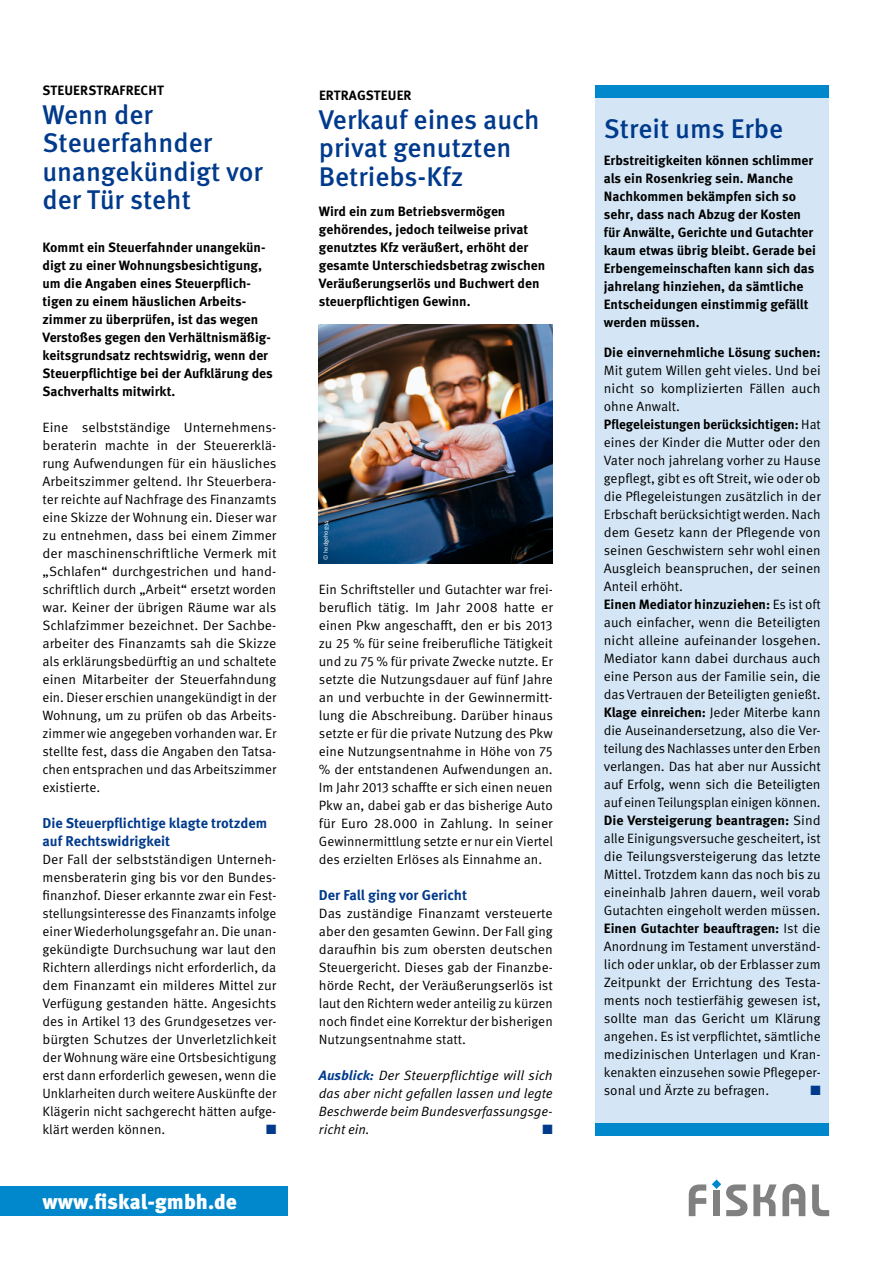
<style>
.page{position:relative;width:893px;height:1263px;background:#fff}
.page>*{position:absolute;margin:0;border:0;box-sizing:border-box;transform-origin:0 0}
.t1{font:500 27px/28.5px "Meta OT";color:#003a8c}
.t2{font:900 21px "Meta OT";color:#fff}
.t3{font:700 14.25px/18px "Meta OT";color:#003a8c}
.t4{font:13.5px/18px "Meta OT";color:#000;text-align:justify}
.t5{font:700 13.5px/18px "Meta OT";color:#000}
.t6{font:italic 13.5px/18px "Meta OT";letter-spacing:-.005em;color:#000;text-align:justify}
.t7{font:13.5px "Zapf Dingbats ITC";color:#003a8c}
.t8{font:6px "Meta OT";color:#fff}
.s1{font-weight:700;color:#003a8c}
.s2{font-weight:700}
</style>
<div class="page">
<div style="left:595px;top:90px;width:234px;height:1045px;background:#d4e6f5"></div>
<div style="left:0;top:1186px;width:287px;height:30px;background:#0087cc"></div>
<div style="left:595px;top:85px;width:234px;height:12px;background:#0087cc"></div>
<div style="left:595px;top:1123px;width:234px;height:12px;background:#0087cc"></div>
<svg style="left:689px;top:1184px;width:17px;height:32px"></svg>
<svg style="left:712px;top:1179px;width:35px;height:37px"></svg>
<svg style="left:753px;top:1184px;width:52px;height:32px"></svg>
<svg style="left:812px;top:1184px;width:17px;height:32px"></svg>
<img style="left:319px;top:324px;width:234px;height:240px">
<p class="t5" style="left:43px;top:82px;width:123px">STEUERSTRAFRECHT</p>
<h1 class="t1" style="left:43px;top:101px;width:222px">Wenn der<br>Steuerfahnder unangekündigt vor der Tür steht</h1>
<p class="t5" style="left:43px;top:239px;width:232px">Kommt ein Steuerfahnder unangekün&shy;digt zu einer Wohnungsbesichtigung, um die Angaben eines Steuerpflich&shy;tigen zu einem häuslichen Arbeits&shy;zimmer zu überprüfen, ist das wegen Verstoßes gegen den Verhältnismäßig&shy;keitsgrundsatz rechtswidrig, wenn der Steuerpflichtige bei der Aufklärung des Sachverhalts mitwirkt.</p>
<p class="t4" style="left:43px;top:419px;width:236px">Eine selbstständige Unternehmens&shy;beraterin machte in der Steuererklä&shy;rung Aufwendungen für ein häusliches Arbeitszimmer geltend. Ihr Steuerbera&shy;ter reichte auf Nachfrage des Finanzamts eine Skizze der Wohnung ein. Dieser war zu entnehmen, dass bei einem Zimmer der maschinenschriftliche Vermerk mit „Schlafen“ durchgestrichen und hand&shy;schriftlich durch „Arbeit“ ersetzt worden war. Keiner der übrigen Räume war als Schlafzimmer bezeichnet. Der Sachbe&shy;arbeiter des Finanzamts sah die Skizze als erklärungsbedürftig an und schaltete einen Mitarbeiter der Steuerfahndung ein. Dieser erschien unangekündigt in der Wohnung, um zu prüfen ob das Arbeits&shy;zimmer wie angegeben vorhanden war. Er stellte fest, dass die Angaben den Tatsa&shy;chen entsprachen und das Arbeitszimmer existierte.</p>
<p class="t3" style="left:43px;top:815px;width:226px">Die Steuerpflichtige klagte trotzdem auf Rechtswidrigkeit</p>
<p class="t4" style="left:43px;top:851px;width:236px">Der Fall der selbstständigen Unterneh&shy;mensberaterin ging bis vor den Bundes&shy;finanzhof. Dieser erkannte zwar ein Fest&shy;stellungsinteresse des Finanzamts infolge einer Wiederholungsgefahr an. Die unan&shy;gekündigte Durchsuchung war laut den Richtern allerdings nicht erforderlich, da dem Finanzamt ein milderes Mittel zur Verfügung gestanden hätte. Angesichts des in Artikel 13 des Grundgesetzes ver&shy;bürgten Schutzes der Unverletzlichkeit der Wohnung wäre eine Ortsbesichtigung erst dann erforderlich gewesen, wenn die Unklarheiten durch weitere Auskünfte der Klägerin nicht sachgerecht hätten aufge&shy;klärt werden können.</p>
<p class="t7" style="left:266px;top:1123px;width:12px">■</p>
<h2 class="t2" style="left:43px;top:1189px;width:196px">www.fiskal-gmbh.de</h2>
<p class="t5" style="left:319px;top:87px;width:94px">ERTRAGSTEUER</p>
<h1 class="t1" style="left:319px;top:106px;width:222px">Verkauf eines auch privat genutzten<br>Betriebs-Kfz</h1>
<p class="t5" style="left:319px;top:203px;width:228px">Wird ein zum Betriebsvermögen gehörendes, jedoch teilweise privat genutztes Kfz veräußert, erhöht der gesamte Unterschiedsbetrag zwischen Veräußerungserlös und Buchwert den steuerpflichtigen Gewinn.</p>
<p class="t8" style="left:322px;top:560px;width:41px;rotate:-90deg">© hedgehog94</p>
<p class="t4" style="left:319px;top:581px;width:236px">Ein Schriftsteller und Gutachter war frei&shy;beruflich tätig. Im Jahr 2008 hatte er einen Pkw angeschafft, den er bis 2013 zu 25 % für seine freiberufliche Tätigkeit und zu 75 % für private Zwecke nutzte. Er setzte die Nutzungsdauer auf fünf Jahre an und verbuchte in der Gewinnermitt&shy;lung die Abschreibung. Darüber hinaus setzte er für die private Nutzung des Pkw eine Nutzungsentnahme in Höhe von 75 % der entstandenen Aufwendungen an.<br>Im Jahr 2013 schaffte er sich einen neuen Pkw an, dabei gab er das bisherige Auto für Euro 28.000 in Zahlung. In seiner Gewinnermittlung setzte er nur ein Viertel des erzielten Erlöses als Einnahme an.</p>
<p class="t3" style="left:319px;top:887px;width:150px">Der Fall ging vor Gericht</p>
<p class="t4" style="left:319px;top:905px;width:235px">Das zuständige Finanzamt versteuerte aber den gesamten Gewinn. Der Fall ging daraufhin bis zum obersten deutschen Steuergericht. Dieses gab der Finanzbe&shy;hörde Recht, der Veräußerungserlös ist laut den Richtern weder anteilig zu kürzen noch findet eine Korrektur der bisherigen Nutzungsentnahme statt.</p>
<p class="t6" style="left:319px;top:1067px;width:235px"><span class="s1">Ausblick:</span> Der Steuerpflichtige will sich das aber nicht gefallen lassen und legte Beschwerde beim Bundesverfassungsge&shy;richt ein.</p>
<p class="t7" style="left:542px;top:1123px;width:12px">■</p>
<h1 class="t1" style="left:604px;top:115px;width:181px">Streit ums Erbe</h1>
<p class="t5" style="left:604px;top:151px;width:214px">Erbstreitigkeiten können schlimmer als ein Rosenkrieg sein. Manche<br>Nachkommen bekämpfen sich so sehr, dass nach Abzug der Kosten für Anwälte, Gerichte und Gutachter kaum etwas übrig bleibt. Gerade bei<br>Erbengemeinschaften kann sich das jahrelang hinziehen, da sämtliche<br>Entscheidungen einstimmig gefällt werden müssen.</p>
<p class="t5" style="left:604px;top:344px;width:218px">Die einvernehmliche Lösung suchen:</p>
<p class="t4" style="left:604px;top:362px;width:218px;text-align:left">Mit gutem Willen geht vieles. Und bei nicht so komplizierten Fällen auch ohne Anwalt.<br><span class="s2">Pflegeleistungen berücksichtigen:</span> Hat eines der Kinder die Mutter oder den Vater noch jahrelang vorher zu Hause gepflegt, gibt es oft Streit, wie oder ob die Pflegeleistungen zusätzlich in der Erbschaft berücksichtigt werden. Nach dem Gesetz kann der Pflegende von seinen Geschwistern sehr wohl einen Ausgleich beanspruchen, der seinen Anteil erhöht.<br><span class="s2">Einen Mediator hinzuziehen:</span> Es ist oft auch einfacher, wenn die Beteiligten nicht alleine aufeinander losgehen.<br>Mediator kann dabei durchaus auch eine Person aus der Familie sein, die das Vertrauen der Beteiligten genießt.<br><span class="s2">Klage einreichen:</span> Jeder Miterbe kann die Auseinandersetzung, also die Ver&shy;teilung des Nachlasses unter den Erben verlangen. Das hat aber nur Aussicht auf Erfolg, wenn sich die Beteiligten auf einen Teilungsplan einigen können.<br><span class="s2">Die Versteigerung beantragen:</span> Sind alle Einigungsversuche gescheitert, ist die Teilungsversteigerung das letzte Mittel. Trotzdem kann das noch bis zu eineinhalb Jahren dauern, weil vorab Gutachten eingeholt werden müssen.<br><span class="s2">Einen Gutachter beauftragen:</span> Ist die Anordnung im Testament unverständ&shy;lich oder unklar, ob der Erblasser zum Zeitpunkt der Errichtung des Testa&shy;ments noch testierfähig gewesen ist, sollte man das Gericht um Klärung angehen. Es ist verpflichtet, sämtliche medizinischen Unterlagen und Kran&shy;kenakten einzusehen sowie Pflegeper&shy;sonal und Ärzte zu befragen.</p>
<p class="t7" style="left:810px;top:1084px;width:12px">■</p>
</div>
